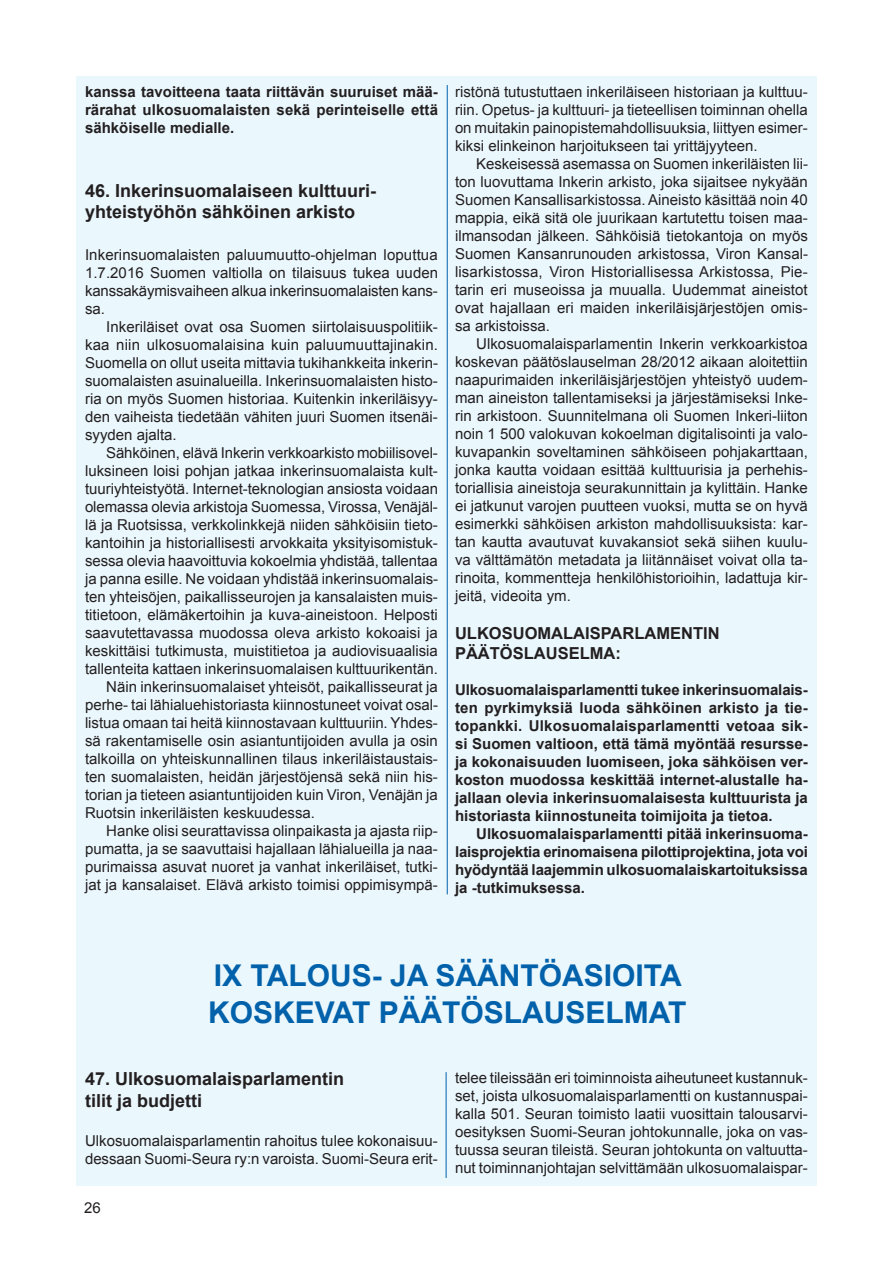
<style>
.page{position:relative;width:893px;height:1263px;background:#fff}
.page>*{position:absolute;margin:0;border:0;box-sizing:border-box;transform-origin:0 0}
.t1{font:700 30px/37.5px "Arial";color:#0161aa}
.t2{font:700 18px/21.6px "Arial";color:#231f20}
.t3{font:700 16.5px/19.8px "Arial";color:#231f20}
.t4{font:15px/18px "Arial";color:#231f20;text-align:justify}
.t5{font:700 15px/18px "Arial";color:#231f20;text-align:justify}
</style>
<div class="page">
<div style="left:76px;top:77px;width:740px;height:1109px;background:#eaf7fd"></div>
<hr style="left:446px;top:1072px;width:1px;height:106px;background:#0161aa">
<hr style="left:447px;top:85px;width:1px;height:809px;background:#0161aa">
<p class="t5" style="left:85px;top:83px;width:354px">kanssa tavoitteena taata riittävän suuruiset mää&shy;rärahat ulkosuomalaisten sekä perinteiselle että sähköiselle medialle.</p>
<p class="t2" style="left:85px;top:180px;width:293px">46. Inkerinsuomalaiseen kulttuuri&shy;yhteistyöhön sähköinen arkisto</p>
<p class="t4" style="left:85px;top:246px;width:355px">Inkerinsuomalaisten paluumuutto-ohjelman loputtua 1.7.2016 Suomen valtiolla on tilaisuus tukea uuden kanssakäymisvaiheen alkua inkerinsuomalaisten kans&shy;sa.</p>
<p class="t4" style="left:85px;top:318px;width:355px;text-indent:21px">Inkeriläiset ovat osa Suomen siirtolaisuuspolitiik&shy;kaa niin ulkosuomalaisina kuin paluumuuttajinakin.<br>Suomella on ollut useita mittavia tukihankkeita inkerin&shy;suomalaisten asuinalueilla. Inkerinsuomalaisten histo&shy;ria on myös Suomen historiaa. Kuitenkin inkeriläisyy&shy;den vaiheista tiedetään vähiten juuri Suomen itsenäi&shy;syyden ajalta.</p>
<p class="t4" style="left:106px;top:444px;width:333px">Sähköinen, elävä Inkerin verkkoarkisto mobiilisovel-</p>
<p class="t4" style="left:85px;top:462px;width:354px">luksineen loisi pohjan jatkaa inkerinsuomalaista kult-</p>
<p class="t4" style="left:85px;top:480px;width:354px">tuuriyhteistyötä. Internet-teknologian ansiosta voidaan</p>
<p class="t4" style="left:85px;top:498px;width:354px">olemassa olevia arkistoja Suomessa, Virossa, Venäjäl-</p>
<p class="t4" style="left:85px;top:516px;width:354px">lä ja Ruotsissa, verkkolinkkejä niiden sähköisiin tieto-</p>
<p class="t4" style="left:85px;top:534px;width:354px">kantoihin ja historiallisesti arvokkaita yksityisomistuk-</p>
<p class="t4" style="left:85px;top:552px;width:354px">sessa olevia haavoittuvia kokoelmia yhdistää, tallentaa</p>
<p class="t4" style="left:85px;top:570px;width:355px">ja panna esille. Ne voidaan yhdistää inkerinsuomalais-</p>
<p class="t4" style="left:85px;top:588px;width:354px">ten yhteisöjen, paikallisseurojen ja kansalaisten muis-</p>
<p class="t4" style="left:85px;top:606px;width:354px">titietoon, elämäkertoihin ja kuva-aineistoon. Helposti</p>
<p class="t4" style="left:85px;top:624px;width:354px">saavutettavassa muodossa oleva arkisto kokoaisi ja</p>
<p class="t4" style="left:85px;top:642px;width:354px">keskittäisi tutkimusta, muistitietoa ja audiovisuaalisia</p>
<p class="t4" style="left:85px;top:660px;width:354px">tallenteita kattaen inkerinsuomalaisen kulttuurikentän.</p>
<p class="t4" style="left:106px;top:678px;width:333px">Näin inkerinsuomalaiset yhteisöt, paikallisseurat ja</p>
<p class="t4" style="left:85px;top:696px;width:355px">perhe- tai lähialuehistoriasta kiinnostuneet voivat osal-</p>
<p class="t4" style="left:85px;top:714px;width:354px">listua omaan tai heitä kiinnostavaan kulttuuriin. Yhdes-</p>
<p class="t4" style="left:85px;top:732px;width:354px">sä rakentamiselle osin asiantuntijoiden avulla ja osin</p>
<p class="t4" style="left:85px;top:750px;width:354px">talkoilla on yhteiskunnallinen tilaus inkeriläistaustais-</p>
<p class="t4" style="left:85px;top:768px;width:354px">ten suomalaisten, heidän järjestöjensä sekä niin his-</p>
<p class="t4" style="left:85px;top:786px;width:354px">torian ja tieteen asiantuntijoiden kuin Viron, Venäjän ja</p>
<p class="t4" style="left:85px;top:804px;width:232px">Ruotsin inkeriläisten keskuudessa.</p>
<p class="t4" style="left:106px;top:822px;width:333px">Hanke olisi seurattavissa olinpaikasta ja ajasta riip-</p>
<p class="t4" style="left:85px;top:840px;width:354px">pumatta, ja se saavuttaisi hajallaan lähialueilla ja naa-</p>
<p class="t4" style="left:85px;top:858px;width:354px">purimaissa asuvat nuoret ja vanhat inkeriläiset, tutki-</p>
<p class="t4" style="left:85px;top:876px;width:354px">jat ja kansalaiset. Elävä arkisto toimisi oppimisympä-</p>
<p class="t4" style="left:455px;top:83px;width:354px">ristönä tutustuttaen inkeriläiseen historiaan ja kulttuu&shy;riin. Opetus- ja kulttuuri- ja tieteellisen toiminnan ohella on muitakin painopistemahdollisuuksia, liittyen esimer&shy;kiksi elinkeinon harjoitukseen tai yrittäjyyteen.</p>
<p class="t4" style="left:455px;top:155px;width:355px;text-indent:21px">Keskeisessä asemassa on Suomen inkeriläisten lii&shy;ton luovuttama Inkerin arkisto, joka sijaitsee nykyään Suomen Kansallisarkistossa. Aineisto käsittää noin 40 mappia, eikä sitä ole juurikaan kartutettu toisen maa&shy;ilmansodan jälkeen. Sähköisiä tietokantoja on myös Suomen Kansanrunouden arkistossa, Viron Kansal&shy;lisarkistossa, Viron Historiallisessa Arkistossa, Pie&shy;tarin eri museoissa ja muualla. Uudemmat aineistot ovat hajallaan eri maiden inkeriläisjärjestöjen omis&shy;sa arkistoissa.</p>
<p class="t4" style="left:455px;top:335px;width:354px;text-indent:21px">Ulkosuomalaisparlamentin Inkerin verkkoarkistoa koskevan päätöslauselman 28/2012 aikaan aloitettiin naapurimaiden inkeriläisjärjestöjen yhteistyö uudem&shy;man aineiston tallentamiseksi ja järjestämiseksi Inke&shy;rin arkistoon. Suunnitelmana oli Suomen Inkeri-liiton noin 1 500 valokuvan kokoelman digitalisointi ja valo&shy;kuvapankin soveltaminen sähköiseen pohjakarttaan, jonka kautta voidaan esittää kulttuurisia ja perhehis&shy;toriallisia aineistoja seurakunnittain ja kylittäin. Hanke ei jatkunut varojen puutteen vuoksi, mutta se on hyvä esimerkki sähköisen arkiston mahdollisuuksista: kar&shy;tan kautta avautuvat kuvakansiot sekä siihen kuulu&shy;va välttämätön metadata ja liitännäiset voivat olla ta&shy;rinoita, kommentteja henkilöhistorioihin, ladattuja kir&shy;jeitä, videoita ym.</p>
<p class="t3" style="left:455px;top:624px;width:266px">ULKOSUOMALAISPARLAMENTIN<br>PÄÄTÖSLAUSELMA:</p>
<p class="t5" style="left:455px;top:681px;width:354px">Ulkosuomalaisparlamentti tukee inkerinsuomalais&shy;ten pyrkimyksiä luoda sähköinen arkisto ja tie&shy;topankki. Ulkosuomalaisparlamentti vetoaa sik&shy;si Suomen valtioon, että tämä myöntää resursse&shy;ja kokonaisuuden luomiseen, joka sähköisen ver&shy;koston muodossa keskittää internet-alustalle ha&shy;jallaan olevia inkerinsuomalaisesta kulttuurista ja historiasta kiinnostuneita toimijoita ja tietoa.</p>
<p class="t5" style="left:455px;top:825px;width:355px;text-indent:21px">Ulkosuomalaisparlamentti pitää inkerinsuoma&shy;laisprojektia erinomaisena pilottiprojektina, jota voi hyödyntää laajemmin ulkosuomalaiskartoituksissa ja -tutkimuksessa.</p>
<h1 class="t1" style="left:208px;top:957px;width:480px">IX TALOUS- JA SÄÄNTÖASIOITA<br>KOSKEVAT PÄÄTÖSLAUSELMAT</h1>
<p class="t2" style="left:85px;top:1069px;width:261px">47. Ulkosuomalaisparlamentin tilit ja budjetti</p>
<p class="t4" style="left:85px;top:1132px;width:354px">Ulkosuomalaisparlamentin rahoitus tulee kokonaisuu&shy;dessaan Suomi-Seura ry:n varoista. Suomi-Seura erit-</p>
<p class="t4" style="left:84px;top:1198px;width:18px">26</p>
<p class="t4" style="left:455px;top:1069px;width:354px">telee tileissään eri toiminnoista aiheutuneet kustannuk&shy;set, joista ulkosuomalaisparlamentti on kustannuspai&shy;kalla 501. Seuran toimisto laatii vuosittain talousarvi&shy;oesityksen Suomi-Seuran johtokunnalle, joka on vas&shy;tuussa seuran tileistä. Seuran johtokunta on valtuutta&shy;nut toiminnanjohtajan selvittämään ulkosuomalaispar-</p>
</div>
